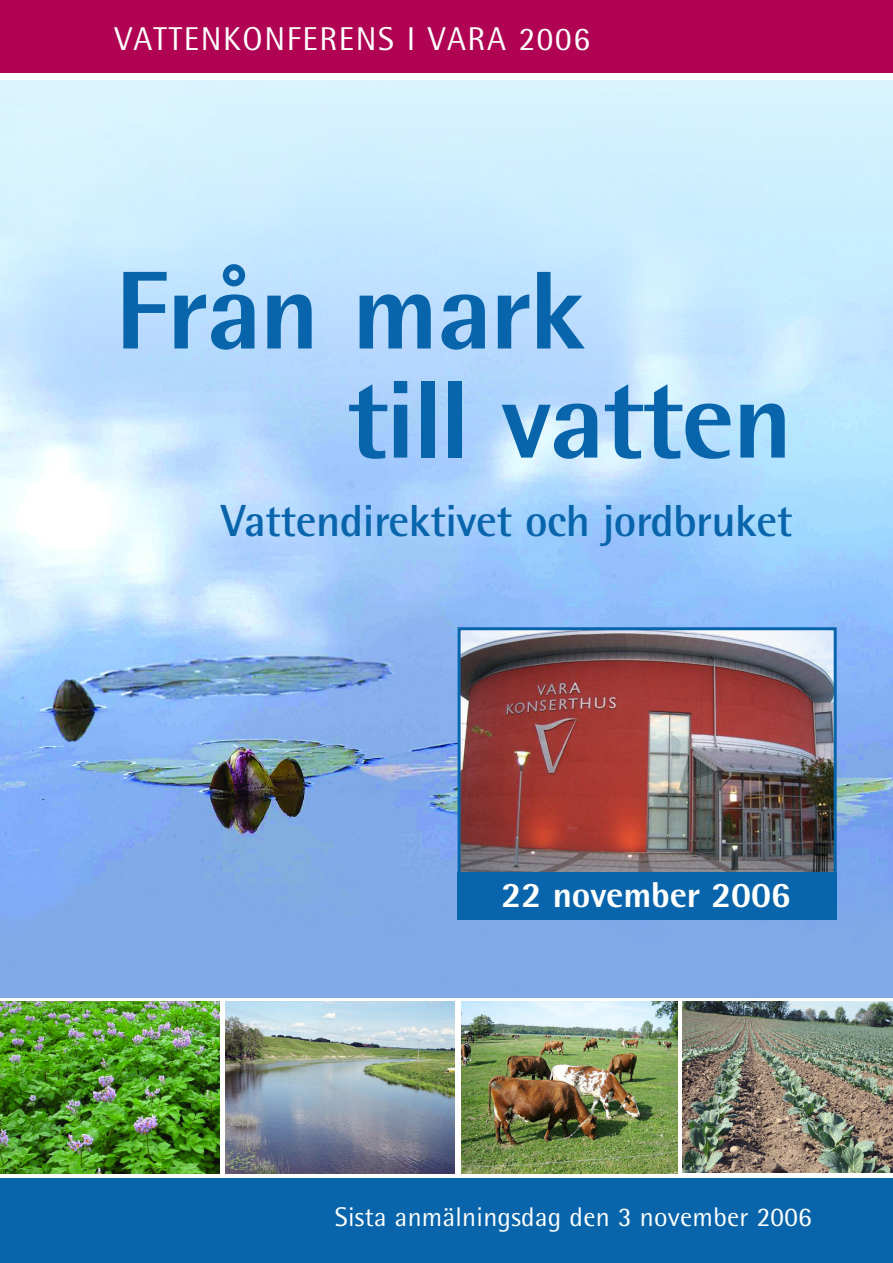
<style>
.page{position:relative;width:893px;height:1263px;background:#fff}
.page>*{position:absolute;margin:0;border:0;box-sizing:border-box;transform-origin:0 0}
.t1{font:800 111px "Rotis Semi Sans";letter-spacing:-.015em;color:#0865ab}
.t2{font:700 45px "Rotis Semi Sans";letter-spacing:-.01em;color:#0865ab}
.t3{font:800 36px "Rotis Semi Sans";letter-spacing:-.005em;color:#fff}
.t4{font:33px "Rotis Semi Sans";letter-spacing:.05em;color:#fff}
.t5{font:27px "Rotis Semi Sans";letter-spacing:.01em;color:#fff}
</style>
<div class="page">
<img style="left:0;top:81px;width:893px;height:916px">
<div style="left:0;top:0;width:893px;height:72px;background:#b00353"></div>
<div style="left:0;top:1178px;width:893px;height:85px;background:#0865ab"></div>
<img style="left:0;top:1002px;width:220px;height:171px">
<img style="left:225px;top:1002px;width:230px;height:171px">
<img style="left:461px;top:1002px;width:216px;height:171px">
<img style="left:683px;top:1002px;width:210px;height:171px">
<img style="left:462px;top:631px;width:371px;height:241px">
<div style="left:458px;top:627px;width:379px;height:249px;border:3px solid #0865ab"></div>
<div style="left:458px;top:872px;width:379px;height:48px;background:#0865ab"></div>
<p class="t4" style="left:115px;top:27px;width:477px">VATTENKONFERENS I VARA 2006</p>
<h1 class="t1" style="left:115px;top:272px;width:471px">Från mark</h1>
<h1 class="t1" style="left:347px;top:381px;width:447px">till vatten</h1>
<h2 class="t2" style="left:221px;top:504px;width:573px">Vattendirektivet och jordbruket</h2>
<h3 class="t3" style="left:502px;top:882px;width:291px">22 november 2006</h3>
<p class="t5" style="left:335px;top:1207px;width:478px">Sista anmälningsdag den 3 november 2006</p>
</div>
